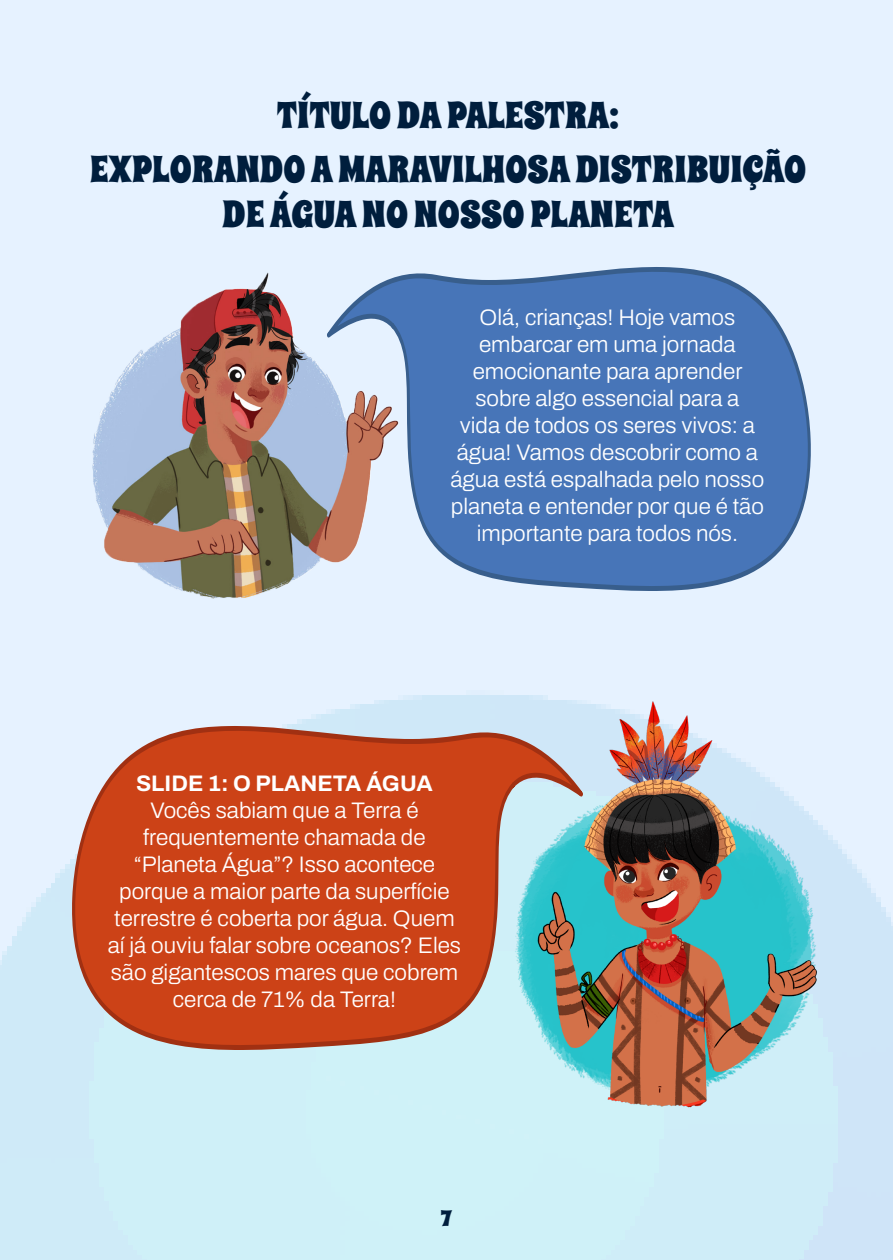
<style>
.page{position:relative;width:893px;height:1260px;background:#fff}
.page>*{position:absolute;margin:0;border:0;box-sizing:border-box;transform-origin:0 0}
.t1{font:37.5px/54px "Spicy Rice";color:#001e3d;text-align:center}
.t2{font:300 22.5px/27px "Archivo";color:#fff;text-align:center}
.t3{font:700 22.5px "Archivo";color:#fff}
.t4{font:22.5px "Spicy Rice";color:#001e3d}
</style>
<div class="page">
<div style="left:0;top:0;width:892px;height:1260px;background:linear-gradient(to bottom,#eef4ff,#d1ecf9)"></div>
<img style="left:93px;top:272px;width:235px;height:326px">
<div style="left:328px;top:212px;width:488px;height:386px;background:#e6f2ff"></div>
<svg style="left:326px;top:266px;width:485px;height:325px;background:#6b8dc1"></svg>
<img style="left:512px;top:696px;width:309px;height:413px">
<svg style="left:66px;top:671px;width:515px;height:386px;background:#ddeffc"></svg>
<svg style="left:71px;top:725px;width:513px;height:325px;background:#c36648"></svg>
<h1 class="t1" style="left:90px;top:89px;width:717px">TÍTULO DA PALESTRA:<br>EXPLORANDO A MARAVILHOSA DISTRIBUIÇÃO</h1>
<h1 class="t1" style="left:222px;top:188px;width:453px">DE ÁGUA NO NOSSO PLANETA</h1>
<p class="t2" style="left:450px;top:303px;width:315px">Olá, crianças! Hoje vamos embarcar em uma jornada emocionante para aprender sobre algo essencial para a<br>vida de todos os seres vivos: a água! Vamos descobrir como a água está espalhada pelo nosso planeta e entender por que é tão importante para todos nós.</p>
<p class="t3" style="left:136px;top:766px;width:298px">SLIDE 1: O PLANETA ÁGUA</p>
<p class="t2" style="left:108px;top:797px;width:355px">Vocês sabiam que a Terra é frequentemente chamada de “Planeta Água”? Isso acontece porque a maior parte da superfície terrestre é coberta por água. Quem aí já ouviu falar sobre oceanos? Eles são gigantescos mares que cobrem cerca de 71% da Terra!</p>
<p class="t4" style="left:441px;top:1204px;width:13px">7</p>
</div>
